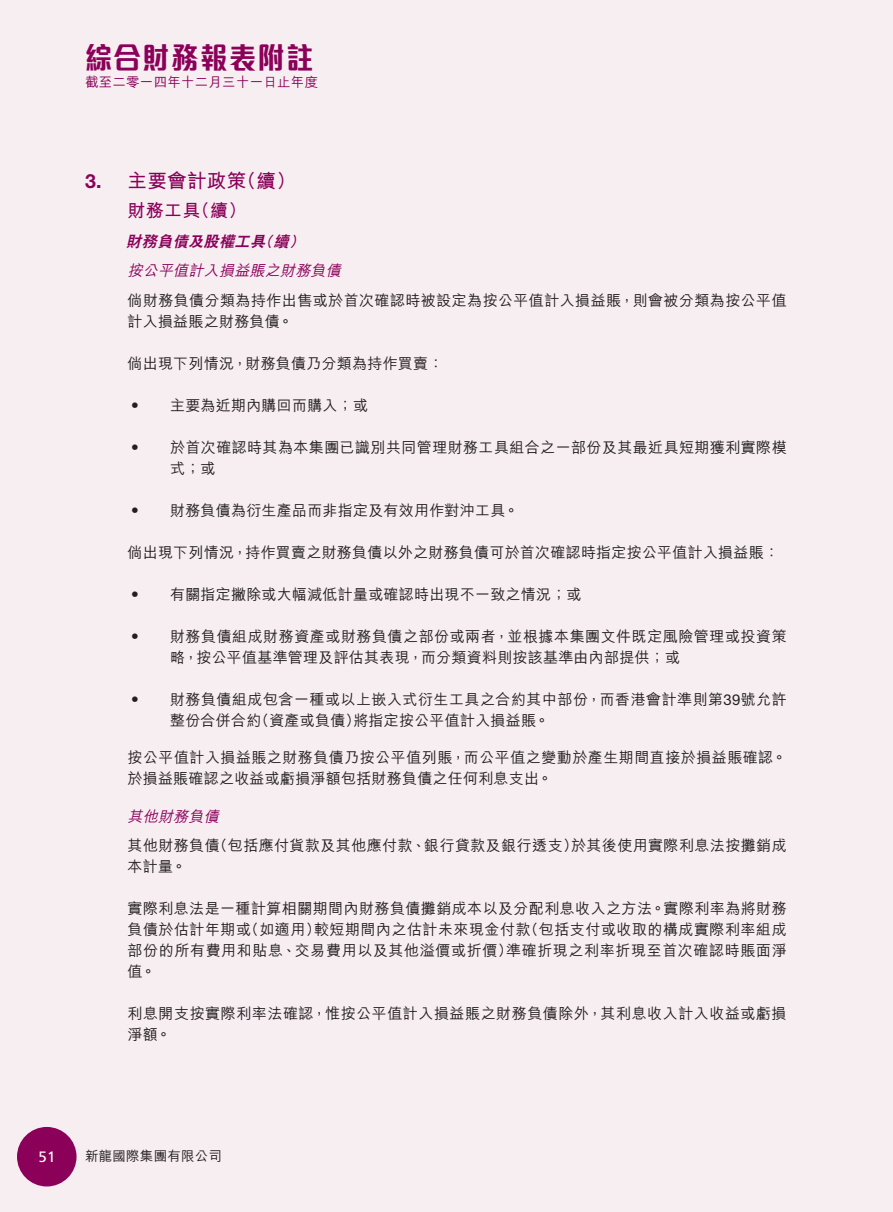
<style>
.page{position:relative;width:893px;height:1212px;background:#f7eef2}
.page>*{position:absolute;margin:0;border:0;box-sizing:border-box;transform-origin:0 0}
.t1{font:30px "M Elle HK Xbold E Ten B5 H";letter-spacing:.065em;color:#8b0159;scale:.9 1}
.t2{font:19.5px "M Hei HK Bold E Ten B5 H";letter-spacing:.015em;color:#8b0159}
.t3{font:18px "M Hei HK Bold E Ten B5 H";color:#8b0159}
.t4{font:15px/21px "M Hei HK Medium E Ten B5 H";letter-spacing:.03em;color:#231f20}
.t5{font:italic 15px "M Hei HK Medium E Ten B5 H";color:#8b0159}
.t6{font:italic 15px "C Hei 2 HK Xbold E Ten B5 H";color:#8b0159}
.t7{font:15px "Frutiger LT Std";color:#fff}
.t8{font:13.5px "M Hei HK Medium E Ten B5 H";letter-spacing:.015em;color:#8b0159}
.t9{font:13.5px "M Hei HK Medium E Ten B5 H";letter-spacing:.015em;color:#231f20}
.s1{font-family:"Helvetica Neue LT Std";font-weight:700}
.s2{font-family:"Helvetica Neue LT Std"}
</style>
<div class="page">
<h1 class="t1" style="left:85px;top:46px;width:255px">綜合財務報表附註</h1>
<p class="t8" style="left:85px;top:76px;width:235px">截至二零一四年十二月三十一日止年度</p>
<h2 class="t2" style="left:85px;top:173px;width:212px"><span class="s1">3.</span> 主要會計政策（續）</h2>
<p class="t3" style="left:128px;top:203px;width:120px">財務工具（續）</p>
<p class="t6" style="left:126px;top:235px;width:183px">財務負債及股權工具（續）</p>
<p class="t5" style="left:128px;top:265px;width:218px">按公平值計入損益賬之財務負債</p>
<p class="t4" style="left:128px;top:291px;width:661px">倘財務負債分類為持作出售或於首次確認時被設定為按公平值計入損益賬，則會被分類為按公平值計入損益賬之財務負債。</p>
<p class="t4" style="left:128px;top:354px;width:317px">倘出現下列情況，財務負債乃分類為持作買賣：</p>
<p class="t4" style="left:128px;top:396px;width:16px">‧</p>
<p class="t4" style="left:170px;top:396px;width:200px">主要為近期內購回而購入；或</p>
<p class="t4" style="left:128px;top:438px;width:16px">‧</p>
<p class="t4" style="left:170px;top:438px;width:618px">於首次確認時其為本集團已識別共同管理財務工具組合之一部份及其最近具短期獲利實際模式；或</p>
<p class="t4" style="left:128px;top:501px;width:16px">‧</p>
<p class="t4" style="left:170px;top:501px;width:350px">財務負債為衍生產品而非指定及有效用作對沖工具。</p>
<p class="t4" style="left:128px;top:543px;width:653px">倘出現下列情況，持作買賣之財務負債以外之財務負債可於首次確認時指定按公平值計入損益賬：</p>
<p class="t4" style="left:128px;top:585px;width:16px">‧</p>
<p class="t4" style="left:170px;top:585px;width:413px">有關指定撇除或大幅減低計量或確認時出現不一致之情況；或</p>
<p class="t4" style="left:128px;top:627px;width:16px">‧</p>
<p class="t4" style="left:170px;top:627px;width:618px">財務負債組成財務資產或財務負債之部份或兩者，並根據本集團文件既定風險管理或投資策略，按公平值基準管理及評估其表現，而分類資料則按該基準由內部提供；或</p>
<p class="t4" style="left:128px;top:690px;width:16px">‧</p>
<p class="t4" style="left:170px;top:690px;width:618px">財務負債組成包含一種或以上嵌入式衍生工具之合約其中部份，而香港會計準則第<span class="s2">39</span>號允許整份合併合約（資產或負債）將指定按公平值計入損益賬。</p>
<p class="t4" style="left:128px;top:749px;width:661px">按公平值計入損益賬之財務負債乃按公平值列賬，而公平值之變動於產生期間直接於損益賬確認。於損益賬確認之收益或虧損淨額包括財務負債之任何利息支出。</p>
<p class="t5" style="left:128px;top:810px;width:96px">其他財務負債</p>
<p class="t4" style="left:128px;top:837px;width:661px">其他財務負債（包括應付貨款及其他應付款、銀行貸款及銀行透支）於其後使用實際利息法按攤銷成本計量。</p>
<p class="t4" style="left:128px;top:900px;width:661px;text-align:justify">實際利息法是一種計算相關期間內財務負債攤銷成本以及分配利息收入之方法。實際利率為將財務負債於估計年期或（如適用）較短期間內之估計未來現金付款（包括支付或收取的構成實際利率組成部份的所有費用和貼息、交易費用以及其他溢價或折價）準確折現之利率折現至首次確認時賬面淨值。</p>
<p class="t4" style="left:128px;top:1005px;width:661px">利息開支按實際利率法確認，惟按公平值計入損益賬之財務負債除外，其利息收入計入收益或虧損淨額。</p>
<p class="t7" style="left:38px;top:1148px;width:18px">51</p>
<p class="t9" style="left:85px;top:1151px;width:139px">新龍國際集團有限公司</p>
</div>
